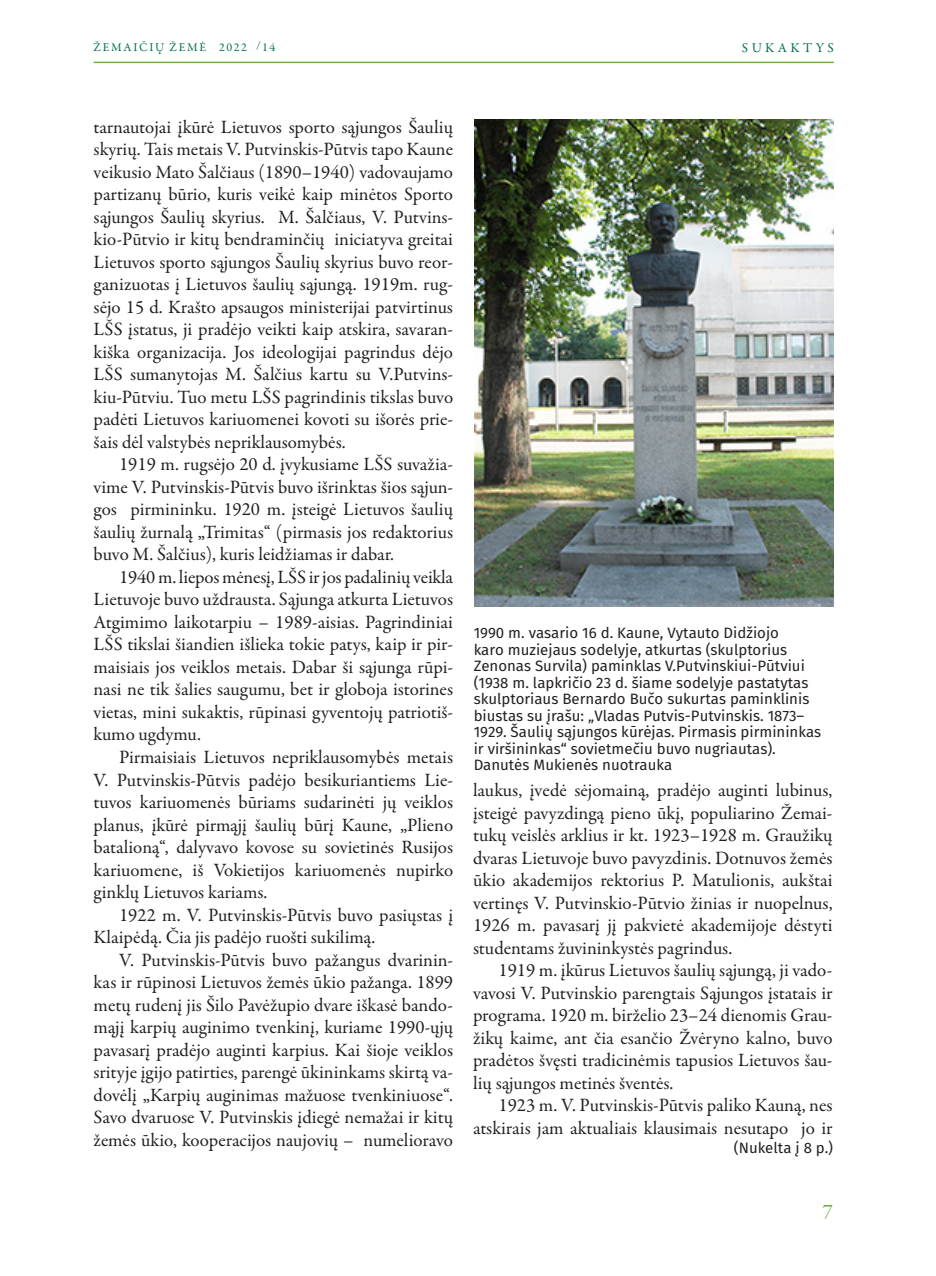
<style>
.page{position:relative;width:936px;height:1276px;background:#fff}
.page>*{position:absolute;margin:0;border:0;box-sizing:border-box;transform-origin:0 0}
.t1{font:21px "Garamond Premr Pro";color:#6fb048}
.tekstas{font:18.9px/22.5px "Garamond Premr Pro";color:#231f20;text-align:justify}
.parašas{font:15px/16.5px "Fira Sans";color:#231f20}
.nukelta{font:15px "Fira Sans";color:#231f20}
.t2{font:13.5px "Garamond Premr Pro";letter-spacing:.25em;color:#017045}
.t3{font:12px "Garamond Premr Pro";letter-spacing:.14em;color:#017045}
</style>
<div class="page">
<hr style="left:94px;top:62px;width:739px;height:1px;background:#6fb048">
<img style="left:474px;top:119px;width:359px;height:488px">
<p class="t3" style="left:94px;top:40px;width:183px">ŽEMAIČIŲ ŽEMĖ 2022 /14</p>
<p class="t2" style="left:741px;top:39px;width:93px">SUKAKTYS</p>
<p class="tekstas" style="left:94px;top:116px;width:361px">tarnautojai įkūrė Lietuvos sporto sąjungos Šaulių skyrių. Tais metais V. Putvinskis-Pūtvis tapo Kaune veikusio Mato Šalčiaus (1890–1940) vadovaujamo partizanų būrio, kuris veikė kaip minėtos Sporto sąjungos Šaulių skyrius. M. Šalčiaus, V. Putvins&shy;kio-Pūtvio ir kitų bendraminčių iniciatyva greitai Lietuvos sporto sąjungos Šaulių skyrius buvo reor&shy;ganizuotas į Lietuvos šaulių sąjungą. 1919m. rug&shy;sėjo 15 d. Krašto apsaugos ministerijai patvirtinus LŠS įstatus, ji pradėjo veikti kaip atskira, savaran&shy;kiška organizacija. Jos ideologijai pagrindus dėjo LŠS sumanytojas M. Šalčius kartu su V.Putvins&shy;kiu-Pūtviu. Tuo metu LŠS pagrindinis tikslas buvo padėti Lietuvos kariuomenei kovoti su išorės prie&shy;šais dėl valstybės nepriklausomybės.</p>
<p class="tekstas" style="left:94px;top:454px;width:361px;text-indent:26px">1919 m. rugsėjo 20 d. įvykusiame LŠS suvažia&shy;vime V. Putvinskis-Pūtvis buvo išrinktas šios sąjun&shy;gos pirmininku. 1920 m. įsteigė Lietuvos šaulių šaulių žurnalą „Trimitas“ (pirmasis jos redaktorius buvo M. Šalčius), kuris leidžiamas ir dabar.</p>
<p class="tekstas" style="left:94px;top:566px;width:361px;text-indent:26px">1940 m. liepos mėnesį, LŠS ir jos padalinių veikla Lietuvoje buvo uždrausta. Sąjunga atkurta Lietuvos Atgimimo laikotarpiu – 1989-aisias. Pagrindiniai LŠS tikslai šiandien išlieka tokie patys, kaip ir pir&shy;maisiais jos veiklos metais. Dabar ši sąjunga rūpi&shy;nasi ne tik šalies saugumu, bet ir globoja istorines vietas, mini sukaktis, rūpinasi gyventojų patriotiš&shy;kumo ugdymu.</p>
<p class="tekstas" style="left:94px;top:746px;width:361px;text-indent:26px">Pirmaisiais Lietuvos nepriklausomybės metais V. Putvinskis-Pūtvis padėjo besikuriantiems Lie&shy;tuvos kariuomenės būriams sudarinėti jų veiklos planus, įkūrė pirmąjį šaulių būrį Kaune, „Plieno batalioną“, dalyvavo kovose su sovietinės Rusijos kariuomene, iš Vokietijos kariuomenės nupirko ginklų Lietuvos kariams.</p>
<p class="tekstas" style="left:94px;top:904px;width:361px;text-indent:26px">1922 m. V. Putvinskis-Pūtvis buvo pasiųstas į<br>Klaipėdą. Čia jis padėjo ruošti sukilimą.</p>
<p class="tekstas" style="left:94px;top:949px;width:361px;text-indent:26px">V. Putvinskis-Pūtvis buvo pažangus dvarinin&shy;kas ir rūpinosi Lietuvos žemės ūkio pažanga. 1899 metų rudenį jis Šilo Pavėžupio dvare iškasė bando&shy;mąjį karpių auginimo tvenkinį, kuriame 1990-ųjų pavasarį pradėjo auginti karpius. Kai šioje veiklos srityje įgijo patirties, parengė ūkininkams skirtą va&shy;dovėlį „Karpių auginimas mažuose tvenkiniuose“.<br>Savo dvaruose V. Putvinskis įdiegė nemažai ir kitų žemės ūkio, kooperacijos naujovių – numelioravo</p>
<p class="parašas" style="left:473px;top:626px;width:349px">1990 m. vasario 16 d. Kaune, Vytauto Didžiojo<br>karo muziejaus sodelyje, atkurtas (skulptorius Zenonas Survila) paminklas V.Putvinskiui-Pūtviui (1938 m. lapkričio 23 d. šiame sodelyje pastatytas skulptoriaus Bernardo Bučo sukurtas paminklinis biustas su įrašu: „Vladas Putvis-Putvinskis. 1873– 1929. Šaulių sąjungos kūrėjas. Pirmasis pirmininkas ir viršininkas“ sovietmečiu buvo nugriautas).<br>Danutės Mukienės nuotrauka</p>
<p class="tekstas" style="left:473px;top:779px;width:361px">laukus, įvedė sėjomainą, pradėjo auginti lubinus, įsteigė pavyzdingą pieno ūkį, populiarino Žemai&shy;tukų veislės arklius ir kt. 1923–1928 m. Graužikų dvaras Lietuvoje buvo pavyzdinis. Dotnuvos žemės ūkio akademijos rektorius P. Matulionis, aukštai vertinęs V. Putvinskio-Pūtvio žinias ir nuopelnus, 1926 m. pavasarį jį pakvietė akademijoje dėstyti studentams žuvininkystės pagrindus.</p>
<p class="tekstas" style="left:473px;top:959px;width:361px;text-indent:26px">1919 m. įkūrus Lietuvos šaulių sąjungą, ji vado&shy;vavosi V. Putvinskio parengtais Sąjungos įstatais ir programa. 1920 m. birželio 23–24 dienomis Grau&shy;žikų kaime, ant čia esančio Žvėryno kalno, buvo pradėtos švęsti tradicinėmis tapusios Lietuvos šau&shy;lių sąjungos metinės šventės.</p>
<p class="tekstas" style="left:473px;top:1094px;width:361px;text-align:right">1923 m. V. Putvinskis-Pūtvis paliko Kauną, nes atskirais jam aktualiais klausimais nesutapo jo ir</p>
<p class="nukelta" style="left:733px;top:1137px;width:101px">(Nukelta į 8 p.)</p>
<p class="t1" style="left:822px;top:1198px;width:12px">7</p>
</div>
